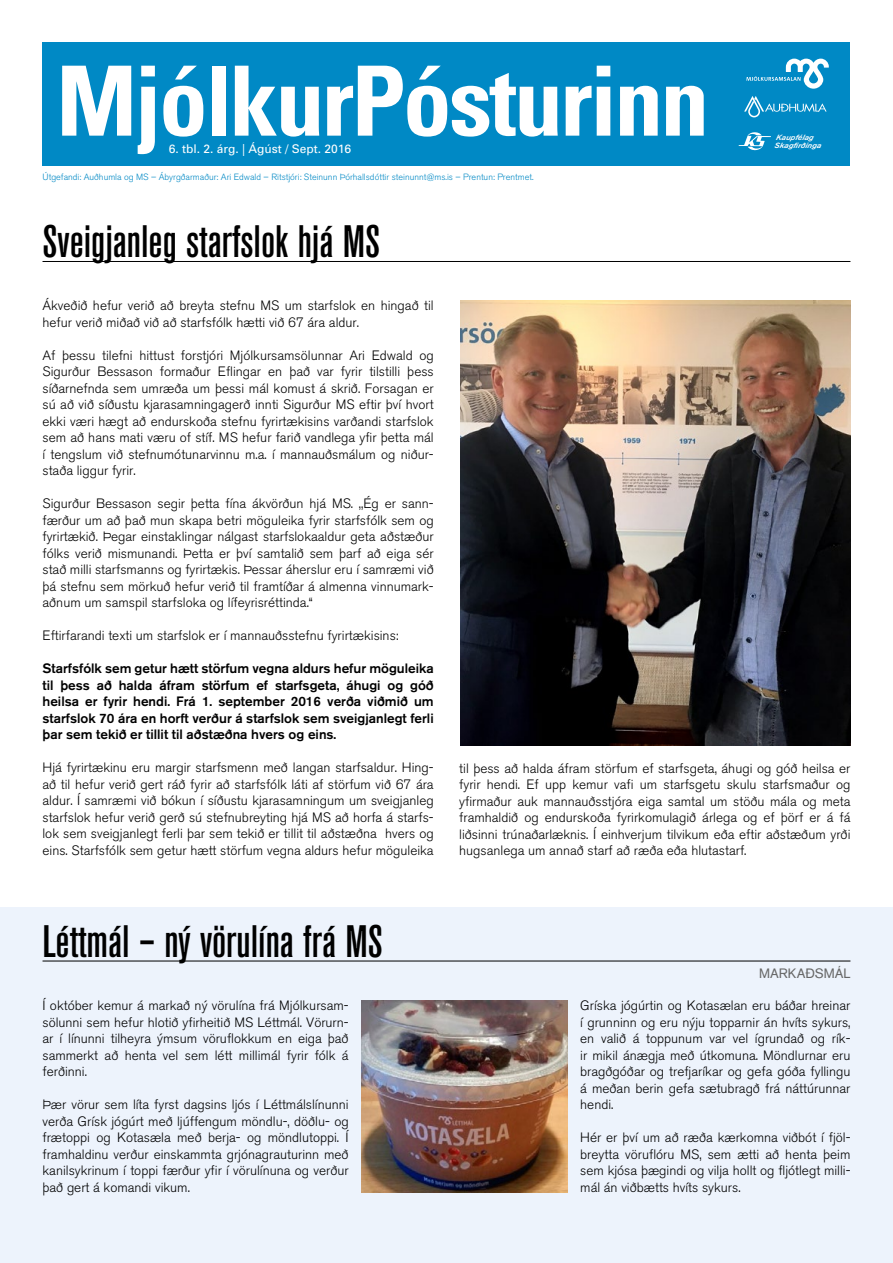
<style>
.page{position:relative;width:893px;height:1263px;background:#fff}
.page>*{position:absolute;margin:0;border:0;box-sizing:border-box;transform-origin:0 0}
.t1{font:700 condensed 96.9px "Univers";letter-spacing:-.025em;color:#fff}
.t2{font:500 condensed 45px "Akzidenz Grotesk BE";color:#000}
.t3{font:300 13.5px/16.5px "Akzidenz Grotesk BE";color:#000;text-align:justify}
.t4{font:500 13.5px/16.5px "Akzidenz Grotesk BE";color:#000;text-align:justify}
.t5{font:13.5px "Akzidenz Grotesk BE";letter-spacing:.015em;color:#676767}
.t6{font:12px "Univers";color:#fff}
.t7{font:300 9px "Akzidenz Grotesk BE";color:#0089c5}
.t8{font:italic 500 7.5px/7.6px "Akzidenz Grotesk BE";color:#fff;scale:1.08 1}
</style>
<div class="page">
<div style="left:43px;top:43px;width:807px;height:123px;background:#0089c5"></div>
<svg style="left:744px;top:96px;width:83px;height:21px"></svg>
<svg style="left:746px;top:59px;width:83px;height:30px"></svg>
<svg style="left:739px;top:132px;width:32px;height:18px"></svg>
<div style="left:0;top:907px;width:893px;height:356px;background:#edf3fc"></div>
<img style="left:460px;top:300px;width:390px;height:446px">
<hr style="left:43px;top:261px;width:807px;height:1px;background:#000">
<hr style="left:43px;top:961px;width:807px;height:1px;background:#000">
<img style="left:361px;top:1000px;width:206px;height:192px">
<h1 class="t1" style="left:56px;top:42px;width:654px">MjólkurPósturinn</h1>
<p class="t6" style="left:169px;top:142px;width:184px">6. tbl. 2. árg. | Ágúst / Sept. 2016</p>
<p class="t7" style="left:43px;top:171px;width:492px">Útgefandi: Auðhumla og MS – Ábyrgðarmaður: Ari Edwald – Ritstjóri: Steinunn Þórhallsdóttir steinunnt@ms.is – Prentun: Prentmet.</p>
<p class="t8" style="left:774px;top:134px;width:46px">Kaupfélag<br>Skagfirðinga</p>
<h2 class="t2" style="left:43px;top:217px;width:339px">Sveigjanleg starfslok hjá MS</h2>
<p class="t3" style="left:43px;top:298px;width:393px">Ákveðið hefur verið að breyta stefnu MS um starfslok en hingað til hefur verið miðað við að starfsfólk hætti við 67 ára aldur.</p>
<p class="t3" style="left:43px;top:347px;width:393px">Af þessu tilefni hittust forstjóri Mjólkursamsölunnar Ari Edwald og Sigurður Bessason formaður Eflingar en það var fyrir tilstilli þess síðarnefnda sem umræða um þessi mál komust á skrið. Forsagan er sú að við síðustu kjarasamningagerð innti Sigurður MS eftir því hvort ekki væri hægt að endurskoða stefnu fyrirtækisins varðandi starfslok sem að hans mati væru of stíf. MS hefur farið vandlega yfir þetta mál í tengslum við stefnumótunarvinnu m.a. í mannauðsmálum og niður&shy;staða liggur fyrir.</p>
<p class="t3" style="left:43px;top:496px;width:393px">Sigurður Bessason segir þetta fína ákvörðun hjá MS. ,,Ég er sann&shy;færður um að það mun skapa betri möguleika fyrir starfsfólk sem og fyrirtækið. Þegar einstaklingar nálgast starfslokaaldur geta aðstæður fólks verið mismunandi. Þetta er því samtalið sem þarf að eiga sér stað milli starfsmanns og fyrirtækis. Þessar áherslur eru í samræmi við þá stefnu sem mörkuð hefur verið til framtíðar á almenna vinnumark&shy;aðnum um samspil starfsloka og lífeyrisréttinda.“</p>
<p class="t3" style="left:43px;top:628px;width:358px">Eftirfarandi texti um starfslok er í mannauðsstefnu fyrirtækisins:</p>
<p class="t4" style="left:43px;top:660px;width:393px">Starfsfólk sem getur hætt störfum vegna aldurs hefur möguleika til þess að halda áfram störfum ef starfsgeta, áhugi og góð heilsa er fyrir hendi. Frá 1. september 2016 verða viðmið um starfslok 70 ára en horft verður á starfslok sem sveigjanlegt ferli þar sem tekið er tillit til aðstæðna hvers og eins.</p>
<p class="t3" style="left:43px;top:760px;width:393px">Hjá fyrirtækinu eru margir starfsmenn með langan starfsaldur. Hing&shy;að til hefur verið gert ráð fyrir að starfsfólk láti af störfum við 67 ára aldur. Í samræmi við bókun í síðustu kjarasamningum um sveigjanleg starfslok hefur verið gerð sú stefnubreyting hjá MS að horfa á starfs&shy;lok sem sveigjanlegt ferli þar sem tekið er tillit til aðstæðna hvers og eins. Starfsfólk sem getur hætt störfum vegna aldurs hefur möguleika</p>
<p class="t3" style="left:459px;top:760px;width:393px">til þess að halda áfram störfum ef starfsgeta, áhugi og góð heilsa er fyrir hendi. Ef upp kemur vafi um starfsgetu skulu starfsmaður og yfirmaður auk mannauðsstjóra eiga samtal um stöðu mála og meta framhaldið og endurskoða fyrirkomulagið árlega og ef þörf er á fá liðsinni trúnaðarlæknis. Í einhverjum tilvikum eða eftir aðstæðum yrði hugsanlega um annað starf að ræða eða hlutastarf.</p>
<h2 class="t2" style="left:43px;top:916px;width:342px">Léttmál – ný vörulína frá MS</h2>
<p class="t3" style="left:43px;top:998px;width:308px">Í október kemur á markað ný vörulína frá Mjólkursam&shy;sölunni sem hefur hlotið yfirheitið MS Léttmál. Vörurn&shy;ar í línunni tilheyra ýmsum vöruflokkum en eiga það sammerkt að henta vel sem létt millimál fyrir fólk á ferðinni.</p>
<p class="t3" style="left:43px;top:1097px;width:308px">Þær vörur sem líta fyrst dagsins ljós í Léttmálslínunni verða Grísk jógúrt með ljúffengum möndlu-, döðlu- og frætoppi og Kotasæla með berja- og möndlutoppi. Í framhaldinu verður einskammta grjónagrauturinn með kanilsykrinum í toppi færður yfir í vörulínuna og verður það gert á komandi vikum.</p>
<p class="t5" style="left:759px;top:965px;width:93px">MARKAÐSMÁL</p>
<p class="t3" style="left:580px;top:998px;width:272px">Gríska jógúrtin og Kotasælan eru báðar hreinar í grunninn og eru nýju topparnir án hvíts sykurs, en valið á toppunum var vel ígrundað og rík&shy;ir mikil ánægja með útkomuna. Möndlurnar eru bragðgóðar og trefjaríkar og gefa góða fyllingu á meðan berin gefa sætubragð frá náttúrunnar hendi.</p>
<p class="t3" style="left:580px;top:1130px;width:272px">Hér er því um að ræða kærkomna viðbót í fjöl&shy;breytta vöruflóru MS, sem ætti að henta þeim sem kjósa þægindi og vilja hollt og fljótlegt milli&shy;mál án viðbætts hvíts sykurs.</p>
</div>
